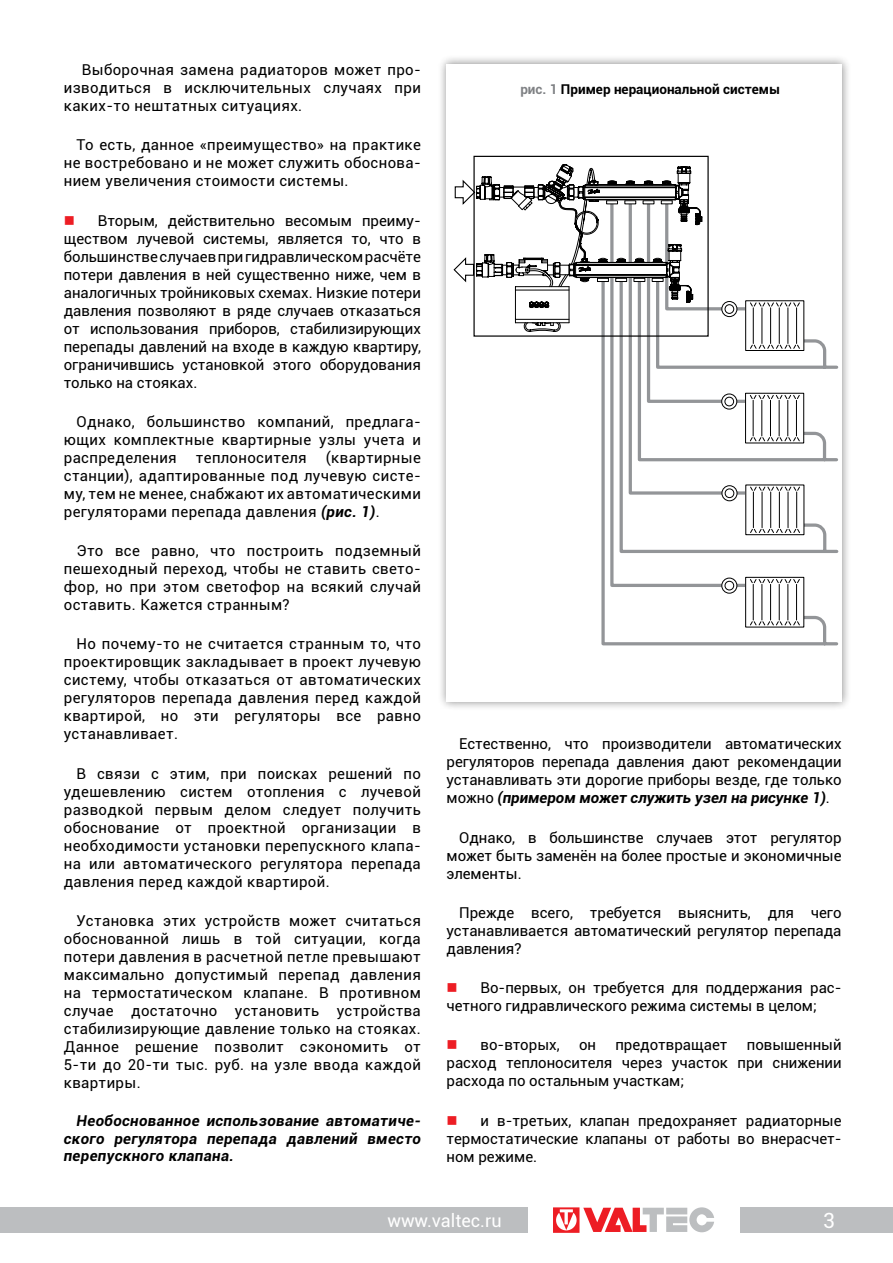
<style>
.page{position:relative;width:893px;height:1263px;background:#fff}
.page>*{position:absolute;margin:0;border:0;box-sizing:border-box;transform-origin:0 0}
.t1{font:21px "Roboto";color:#fff}
.t2{font:18px "Roboto";color:#fff}
.t3{font:15px/18px "Roboto";letter-spacing:.015em;color:#000;text-align:justify}
.t4{font:italic 700 15px/17.2px "Roboto";letter-spacing:.025em;color:#000;text-align:justify}
.t5{font:700 13.5px "Roboto";color:#000}
.s1{font-weight:700;font-style:italic}
.s2{color:#808285}
</style>
<div class="page">
<div style="left:740px;top:1208px;width:153px;height:25px;background:#bcbec0"></div>
<div style="left:0;top:1208px;width:528px;height:25px;background:#bcbec0"></div>
<svg style="left:553px;top:1207px;width:161px;height:26px"></svg>
<div style="left:437px;top:55px;width:414px;height:656px;background:#000;opacity:.45"></div>
<div style="left:446px;top:64px;width:396px;height:638px;background:#fff"></div>
<svg style="left:601px;top:370px;width:237px;height:275px"></svg>
<svg style="left:722px;top:578px;width:15px;height:15px"></svg>
<div style="left:721px;top:578px;width:16px;height:15px;border:1px solid #000;border-radius:50%"></div>
<div style="left:725px;top:581px;width:9px;height:9px;background:#fff;border-radius:50%"></div>
<div style="left:725px;top:581px;width:9px;height:9px;border:1px solid #000;border-radius:50%"></div>
<div style="left:746px;top:577px;width:58px;height:50px;background:#fff"></div>
<div style="left:745px;top:577px;width:59px;height:50px;border:1px solid #000"></div>
<svg style="left:750px;top:579px;width:50px;height:46px"></svg>
<svg style="left:618px;top:370px;width:220px;height:185px"></svg>
<svg style="left:722px;top:486px;width:15px;height:15px"></svg>
<div style="left:722px;top:485px;width:15px;height:16px;border:1px solid #000;border-radius:50%"></div>
<div style="left:725px;top:489px;width:9px;height:9px;background:#fff;border-radius:50%"></div>
<div style="left:725px;top:489px;width:9px;height:9px;border:1px solid #000;border-radius:50%"></div>
<div style="left:746px;top:485px;width:58px;height:50px;background:#fff"></div>
<svg style="left:750px;top:487px;width:50px;height:46px"></svg>
<svg style="left:636px;top:370px;width:202px;height:93px"></svg>
<svg style="left:722px;top:394px;width:15px;height:15px"></svg>
<div style="left:721px;top:394px;width:16px;height:15px;border:1px solid #000;border-radius:50%"></div>
<div style="left:725px;top:397px;width:9px;height:9px;background:#fff;border-radius:50%"></div>
<div style="left:725px;top:397px;width:9px;height:9px;border:1px solid #000;border-radius:50%"></div>
<div style="left:745px;top:393px;width:59px;height:50px;background:#fff"></div>
<div style="left:745px;top:393px;width:59px;height:50px;border:1px solid #000"></div>
<svg style="left:750px;top:395px;width:50px;height:46px"></svg>
<svg style="left:453px;top:164px;width:385px;height:206px"></svg>
<div style="left:473px;top:156px;width:236px;height:181px;border:1px solid #000"></div>
<p class="t3" style="left:64px;top:60px;width:359px;text-indent:18px">Выборочная замена радиаторов может про&shy;изводиться в исключительных случаях при каких-то нештатных ситуациях.</p>
<p class="t3" style="left:64px;top:135px;width:359px;text-indent:13px">То есть, данное «преимущество» на практике не востребовано и не может служить обоснова&shy;нием увеличения стоимости системы.</p>
<p class="t3" style="left:64px;top:211px;width:359px;text-indent:34px">Вторым, действительно весомым преиму&shy;ществом лучевой системы, является то, что в большинстве случаев при гидравлическом расчёте потери давления в ней существенно ниже, чем в аналогичных тройниковых схемах. Низкие потери давления позволяют в ряде случаев отказаться от использования приборов, стабилизирующих перепады давлений на входе в каждую квартиру, ограничившись установкой этого оборудования только на стояках.</p>
<p class="t3" style="left:64px;top:412px;width:359px;text-indent:13px">Однако, большинство компаний, предлага&shy;ющих комплектные квартирные узлы учета и распределения</p>
<p class="t3" style="left:64px;top:448px;width:359px;text-indent:262px">(квартирные станции), адаптированные под лучевую систе&shy;му, тем не менее, снабжают их автоматическими регуляторами перепада давления <span class="s1">(рис. 1)</span>.</p>
<p class="t3" style="left:64px;top:541px;width:359px;text-indent:13px">Это все равно, что построить подземный пешеходный переход, чтобы не ставить свето&shy;фор, но при этом светофор на всякий случай оставить. Кажется странным?</p>
<p class="t3" style="left:64px;top:634px;width:359px;text-indent:13px">Но почему-то не считается странным то, что проектировщик закладывает в проект лучевую систему, чтобы отказаться от автоматических регуляторов перепада давления перед каждой квартирой, но эти регуляторы все равно устанавливает.</p>
<p class="t3" style="left:64px;top:764px;width:359px;text-indent:13px">В связи с этим, при поисках решений по удешевлению систем отопления с лучевой разводкой первым делом следует получить обоснование от проектной организации в необходимости установки перепускного клапа&shy;на или автоматического регулятора перепада давления перед каждой квартирой.</p>
<p class="t3" style="left:64px;top:911px;width:359px;text-indent:13px">Установка этих устройств может считаться обоснованной лишь в той ситуации, когда потери давления в расчетной петле превышают максимально допустимый перепад давления на термостатическом клапане. В противном случае достаточно установить устройства стабилизирующие давление только на стояках.<br>Данное решение позволит сэкономить от 5-ти до 20-ти тыс. руб. на узле ввода каждой квартиры.</p>
<p class="t4" style="left:64px;top:1112px;width:359px;text-indent:13px">Необоснованное использование автоматиче&shy;ского регулятора перепада давлений вместо перепускного клапана.</p>
<p class="t3" style="left:196px;top:448px;width:112px">теплоносителя</p>
<p class="t5" style="left:520px;top:80px;width:261px"><span class="s2">рис. 1</span> Пример нерациональной системы</p>
<p class="t3" style="left:446px;top:734px;width:397px;text-indent:13px">Естественно, что производители автоматических регуляторов перепада давления дают рекомендации устанавливать эти дорогие приборы везде, где только можно <span class="s1">(примером может служить узел на рисунке 1)</span>.</p>
<p class="t3" style="left:446px;top:828px;width:397px;text-indent:13px">Однако, в большинстве случаев этот регулятор может быть заменён на более простые и экономичные элементы.</p>
<p class="t3" style="left:446px;top:903px;width:397px;text-indent:13px">Прежде всего, требуется выяснить, для чего устанавливается автоматический регулятор перепада давления?</p>
<p class="t3" style="left:446px;top:978px;width:397px;text-indent:34px">Во-первых, он требуется для поддержания рас&shy;четного гидравлического режима системы в целом;</p>
<p class="t3" style="left:480px;top:1035px;width:81px">во-вторых,</p>
<p class="t3" style="left:579px;top:1035px;width:19px">он</p>
<p class="t3" style="left:615px;top:1035px;width:114px">предотвращает</p>
<p class="t3" style="left:446px;top:1035px;width:397px;text-indent:300px">повышенный расход теплоносителя через участок при снижении расхода по остальным участкам;</p>
<p class="t3" style="left:446px;top:1111px;width:397px;text-indent:34px">и в-третьих, клапан предохраняет радиаторные термостатические клапаны от работы во внерасчет&shy;ном режиме.</p>
<p class="t2" style="left:387px;top:1208px;width:116px">www.valtec.ru</p>
<h1 class="t1" style="left:823px;top:1206px;width:13px">3</h1>
</div>
